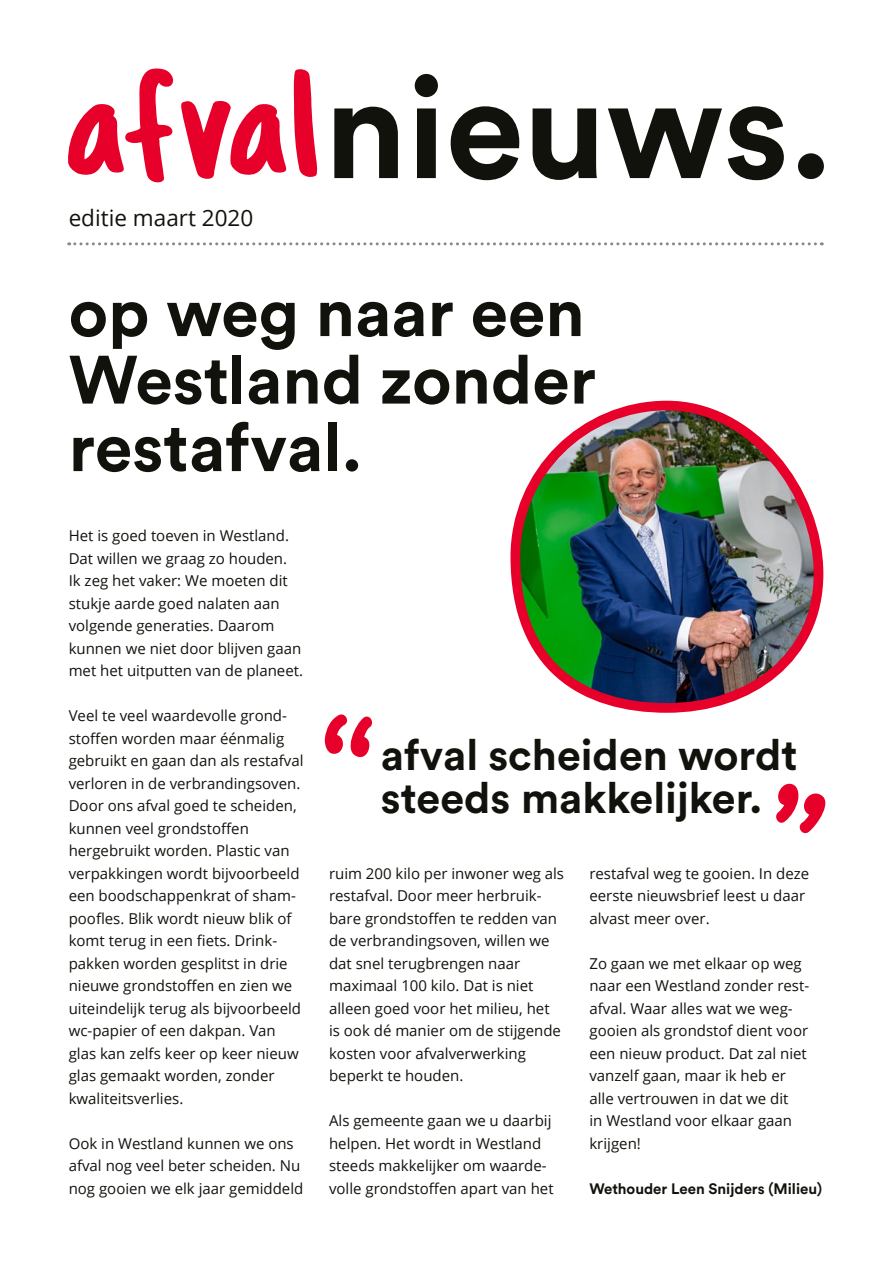
<style>
.page{position:relative;width:893px;height:1263px;background:#fff}
.page>*{position:absolute;margin:0;border:0;box-sizing:border-box;transform-origin:0 0}
.t1{font:700 141.45px "Circular Pro";color:#12120d}
.t2{font:700 67.5px/67.5px "Circular Pro";color:#12120d}
.t3{font:700 43.05px/43px "Circular Pro";color:#12120d}
.t4{font:22.5px "Open Sans";color:#12120d}
.t5{font:15px/22.5px "Open Sans";color:#12120d}
.t6{font:700 15px "Circular Pro";color:#12120d}
.s1{font-family:"Tragic Marker";font-weight:400;font-size:155.1px;color:#e7002a}
</style>
<div class="page">
<img style="left:510px;top:400px;width:314px;height:313px">
<svg style="left:324px;top:714px;width:49px;height:44px"></svg>
<svg style="left:776px;top:783px;width:50px;height:51px"></svg>
<svg style="left:69px;top:242px;width:753px;height:3px"></svg>
<h1 class="t1" style="left:68px;top:31px;width:767px"><span class="s1">afval</span>nieuws.</h1>
<h3 class="t4" style="left:69px;top:203px;width:186px">editie maart 2020</h3>
<h2 class="t2" style="left:69px;top:276px;width:529px">op weg naar een<br>Westland zonder restafval.</h2>
<p class="t5" style="left:69px;top:524px;width:236px">Het is goed toeven in Westland.<br>Dat willen we graag zo houden.<br>Ik zeg het vaker: We moeten dit stukje aarde goed nalaten aan volgende generaties. Daarom kunnen we niet door blijven gaan met het uitputten van de planeet.</p>
<p class="t5" style="left:69px;top:704px;width:236px">Veel te veel waardevolle grond&shy;stoffen worden maar éénmalig gebruikt en gaan dan als restafval verloren in de verbrandingsoven.<br>Door ons afval goed te scheiden, kunnen veel grondstoffen hergebruikt worden. Plastic van verpakkingen wordt bijvoorbeeld een boodschappenkrat of sham&shy;poofles. Blik wordt nieuw blik of komt terug in een fiets. Drink&shy;pakken worden gesplitst in drie nieuwe grondstoffen en zien we uiteindelijk terug als bijvoorbeeld wc-papier of een dakpan. Van glas kan zelfs keer op keer nieuw glas gemaakt worden, zonder kwaliteitsverlies.</p>
<p class="t5" style="left:69px;top:1132px;width:236px">Ook in Westland kunnen we ons afval nog veel beter scheiden. Nu nog gooien we elk jaar gemiddeld</p>
<h3 class="t3" style="left:381px;top:732px;width:418px">afval scheiden wordt steeds makkelijker.</h3>
<p class="t5" style="left:329px;top:862px;width:236px">ruim 200 kilo per inwoner weg als restafval. Door meer herbruik&shy;bare grondstoffen te redden van de verbrandingsoven, willen we dat snel terugbrengen naar maximaal 100 kilo. Dat is niet alleen goed voor het milieu, het is ook dé manier om de stijgende kosten voor afvalverwerking beperkt te houden.</p>
<p class="t5" style="left:329px;top:1109px;width:226px">Als gemeente gaan we u daarbij helpen. Het wordt in Westland steeds makkelijker om waarde&shy;volle grondstoffen apart van het</p>
<p class="t5" style="left:589px;top:862px;width:221px">restafval weg te gooien. In deze eerste nieuwsbrief leest u daar alvast meer over.</p>
<p class="t5" style="left:589px;top:952px;width:221px">Zo gaan we met elkaar op weg naar een Westland zonder rest&shy;afval. Waar alles wat we weg&shy;gooien als grondstof dient voor een nieuw product. Dat zal niet vanzelf gaan, maar ik heb er alle vertrouwen in dat we dit<br>in Westland voor elkaar gaan krijgen!</p>
<p class="t6" style="left:589px;top:1178px;width:234px">Wethouder Leen Snijders (Milieu)</p>
</div>
